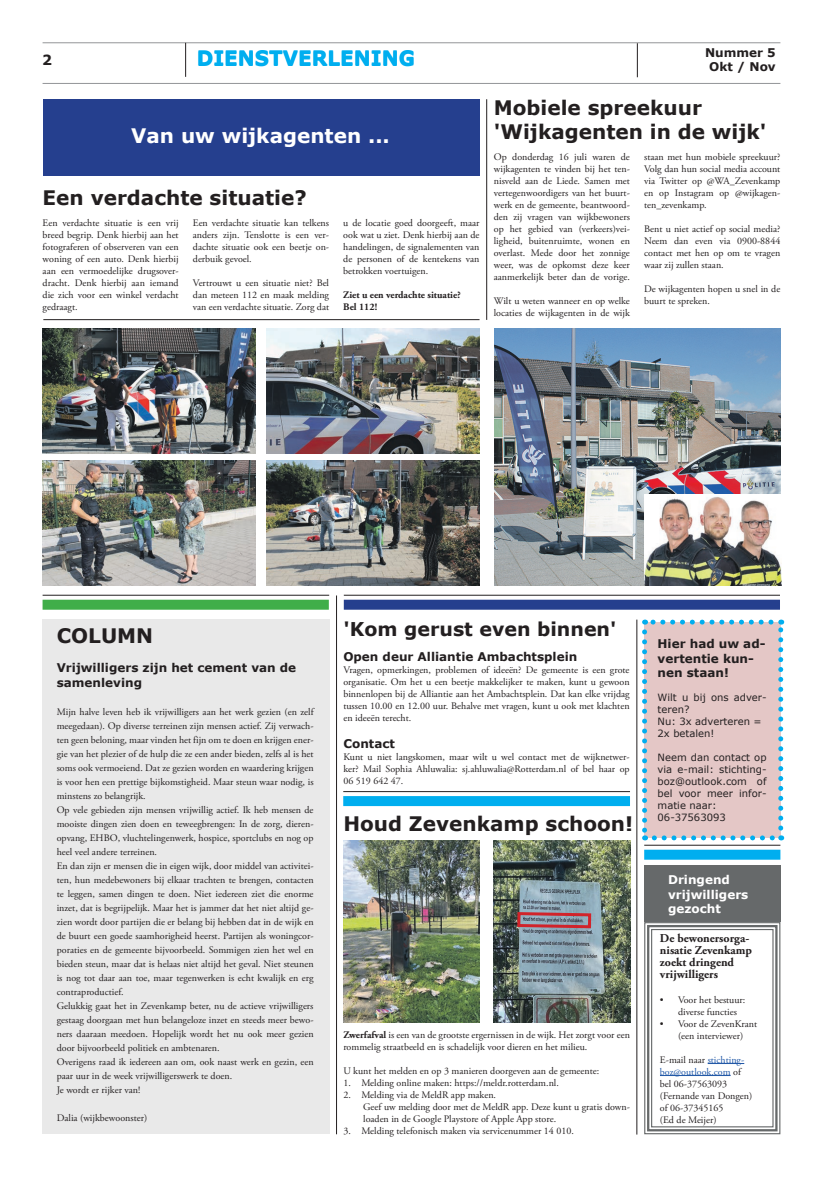
<style>
.page{position:relative;width:823px;height:1191px;background:#fff}
.page>*{position:absolute;margin:0;border:0;box-sizing:border-box;transform-origin:0 0}
.t1{font:700 20px/24px "Verdana";color:#231f20}
.t2{font:700 20px "Verdana";color:#fff}
.t3{font:700 20px "Verdana";color:#00aeef}
.t4{font:700 19px "Verdana";color:#231f20}
.t5{font:700 14px "Verdana";color:#231f20}
.t6{font:700 12px/14.4px "Verdana";color:#231f20}
.t7{font:700 12px/12px "Adobe Garamond Pro";color:#231f20}
.t8{font:700 12px/14.4px "Verdana";color:#fff}
.t9{font:10px/12px "Adobe Garamond Pro";color:#231f20;text-align:justify}
.t10{font:10px/12px "Verdana";color:#231f20}
.t11{font:700 10px/12px "Adobe Garamond Pro";color:#231f20}
.s1{font-weight:700}
.s2{color:#1e56a6}
</style>
<div class="page">
<hr style="left:43px;top:595px;width:286px;height:1px;background:#231f20">
<div style="left:43px;top:599px;width:285px;height:10px;background:#40ae49"></div>
<hr style="left:636px;top:619px;width:1px;height:515px;background:#231f20">
<hr style="left:336px;top:595px;width:1px;height:539px;background:#231f20">
<hr style="left:43px;top:319px;width:436px;height:1px;background:#231f20">
<hr style="left:343px;top:595px;width:436px;height:1px;background:#231f20">
<div style="left:343px;top:599px;width:436px;height:10px;background:#253f8e"></div>
<div style="left:43px;top:619px;width:287px;height:515px;background:#e9e9e9"></div>
<div style="left:43px;top:99px;width:436px;height:77px;background:#253f8e"></div>
<hr style="left:643px;top:845px;width:137px;height:1px;background:#231f20">
<hr style="left:343px;top:791px;width:286px;height:1px;background:#231f20">
<div style="left:643px;top:849px;width:137px;height:10px;background:#00aeef"></div>
<div style="left:343px;top:796px;width:286px;height:10px;background:#00aeef"></div>
<svg style="left:644px;top:921px;width:136px;height:213px"></svg>
<div style="left:646px;top:925px;width:131px;height:206px;border:2px solid #66696a"></div>
<div style="left:650px;top:929px;width:123px;height:198px;border:1px solid #66696a"></div>
<div style="left:643px;top:865px;width:137px;height:56px;background:#66696a"></div>
<hr style="left:707px;top:1063px;width:36px;height:1px;background:#1e56a6">
<hr style="left:659px;top:1075px;width:71px;height:1px;background:#1e56a6">
<hr style="left:486px;top:99px;width:1px;height:221px;background:#231f20">
<div style="left:644px;top:622px;width:136px;height:216px;background:#e4c7c6"></div>
<svg style="left:642px;top:632px;width:4px;height:208px"></svg>
<svg style="left:654px;top:835px;width:127px;height:5px"></svg>
<svg style="left:778px;top:619px;width:4px;height:209px"></svg>
<svg style="left:644px;top:619px;width:126px;height:5px"></svg>
<img style="left:343px;top:840px;width:136px;height:182px">
<img style="left:493px;top:840px;width:137px;height:182px">
<img style="left:43px;top:460px;width:212px;height:125px">
<img style="left:494px;top:328px;width:286px;height:257px">
<img style="left:266px;top:460px;width:213px;height:125px">
<img style="left:43px;top:328px;width:212px;height:125px">
<img style="left:266px;top:328px;width:213px;height:125px">
<img style="left:643px;top:494px;width:137px;height:91px">
<svg style="left:515px;top:910px;width:77px;height:19px"></svg>
<hr style="left:43px;top:43px;width:737px;height:1px;background:#939598">
<hr style="left:43px;top:83px;width:737px;height:1px;background:#939598">
<hr style="left:185px;top:43px;width:1px;height:34px;background:#231f20">
<hr style="left:636px;top:43px;width:1px;height:34px;background:#231f20">
<h3 class="t5" style="left:42px;top:50px;width:11px">2</h3>
<h1 class="t3" style="left:197px;top:45px;width:219px">DIENSTVERLENING</h1>
<h1 class="t2" style="left:131px;top:123px;width:260px">Van uw wijkagenten ...</h1>
<h1 class="t1" style="left:43px;top:186px;width:265px">Een verdachte situatie?</h1>
<p class="t9" style="left:43px;top:217px;width:137px">Een verdachte situatie is een vrij breed begrip. Denk hierbij aan het fotograferen of observeren van een woning of een auto. Denk hierbij aan een vermoedelijke drugsover&shy;dracht. Denk hierbij aan iemand die zich voor een winkel verdacht gedraagt.</p>
<p class="t9" style="left:193px;top:217px;width:138px">Een verdachte situatie kan telkens anders zijn. Tenslotte is een ver&shy;dachte situatie ook een beetje on&shy;derbuik gevoel.</p>
<p class="t9" style="left:193px;top:277px;width:138px">Vertrouwt u een situatie niet? Bel dan meteen 112 en maak melding van een verdachte situatie. Zorg dat</p>
<p class="t9" style="left:343px;top:217px;width:138px">u de locatie goed doorgeeft, maar ook wat u ziet. Denk hierbij aan de handelingen, de signalementen van de personen of de kentekens van betrokken voertuigen.</p>
<p class="t11" style="left:343px;top:289px;width:119px">Ziet u een verdachte situatie?<br>Bel 112!</p>
<p class="t6" style="left:704px;top:46px;width:72px;text-align:center">Nummer 5<br>Okt / Nov</p>
<h1 class="t1" style="left:493px;top:95px;width:274px">Mobiele spreekuur 'Wijkagenten in de wijk'</h1>
<p class="t9" style="left:493px;top:151px;width:137px">Op donderdag 16 juli waren de wijkagenten te vinden bij het ten&shy;nisveld aan de Liede. Samen met vertegenwoordigers van het buurt&shy;werk en de gemeente, beantwoord&shy;den zij vragen van wijkbewoners op het gebied van (verkeers)vei&shy;ligheid, buitenruimte, wonen en overlast. Mede door het zonnige weer, was de opkomst deze keer aanmerkelijk beter dan de vorige.</p>
<p class="t9" style="left:493px;top:295px;width:137px">Wilt u weten wanneer en op welke locaties de wijkagenten in de wijk</p>
<p class="t9" style="left:643px;top:151px;width:138px">staan met hun mobiele spreekuur?<br>Volg dan hun social media account via Twitter op @WA_Zevenkamp en op Instagram op @wijkagen&shy;ten_zevenkamp.</p>
<p class="t9" style="left:643px;top:223px;width:138px">Bent u niet actief op social media?<br>Neem dan even via 0900-8844 contact met hen op om te vragen waar zij zullen staan.</p>
<p class="t9" style="left:643px;top:283px;width:138px">De wijkagenten hopen u snel in de buurt te spreken.</p>
<h1 class="t1" style="left:57px;top:624px;width:98px">COLUMN</h1>
<p class="t6" style="left:57px;top:660px;width:241px">Vrijwilligers zijn het cement van de samenleving</p>
<p class="t9" style="left:57px;top:705px;width:258px;line-height:14px;text-align:left">Mijn halve leven heb ik vrijwilligers aan het werk gezien (en zelf meegedaan). Op diverse terreinen zijn mensen actief. Zij verwach&shy;ten geen beloning, maar vinden het fijn om te doen en krijgen ener&shy;gie van het plezier of de hulp die ze een ander bieden, zelfs al is het soms ook vermoeiend. Dat ze gezien worden en waardering krijgen is voor hen een prettige bijkomstigheid. Maar steun waar nodig, is minstens zo belangrijk.<br>Op vele gebieden zijn mensen vrijwillig actief. Ik heb mensen de mooiste dingen zien doen en teweegbrengen: In de zorg, dieren&shy;opvang, EHBO, vluchtelingenwerk, hospice, sportclubs en nog op heel veel andere terreinen.<br>En dan zijn er mensen die in eigen wijk, door middel van activitei&shy;ten, hun medebewoners bij elkaar trachten te brengen, contacten te leggen, samen dingen te doen. Niet iedereen ziet die enorme inzet, dat is begrijpelijk. Maar het is jammer dat het niet altijd ge&shy;zien wordt door partijen die er belang bij hebben dat in de wijk en de buurt een goede saamhorigheid heerst. Partijen als woningcor&shy;poraties en de gemeente bijvoorbeeld. Sommigen zien het wel en bieden steun, maar dat is helaas niet altijd het geval. Niet steunen is nog tot daar aan toe, maar tegenwerken is echt kwalijk en erg contraproductief.<br>Gelukkig gaat het in Zevenkamp beter, nu de actieve vrijwilligers gestaag doorgaan met hun belangeloze inzet en steeds meer bewo&shy;ners daaraan meedoen. Hopelijk wordt het nu ook meer gezien door bijvoorbeeld politiek en ambtenaren.<br>Overigens raad ik iedereen aan om, ook naast werk en gezin, een paar uur in de week vrijwilligerswerk te doen.<br>Je wordt er rijker van!</p>
<p class="t9" style="left:57px;top:1112px;width:92px">Dalia (wijkbewoonster)</p>
<h2 class="t4" style="left:343px;top:617px;width:274px">'Kom gerust even binnen'</h2>
<p class="t6" style="left:343px;top:650px;width:235px">Open deur Alliantie Ambachtsplein</p>
<p class="t9" style="left:343px;top:664px;width:287px">Vragen, opmerkingen, problemen of ideeën? De gemeente is een grote organisatie. Om het u een beetje makkelijker te maken, kunt u gewoon binnenlopen bij de Alliantie aan het Ambachtsplein. Dat kan elke vrijdag tussen 10.00 en 12.00 uur. Behalve met vragen, kunt u ook met klachten en ideeën terecht.</p>
<p class="t6" style="left:343px;top:736px;width:53px">Contact</p>
<p class="t9" style="left:343px;top:751px;width:287px">Kunt u niet langskomen, maar wilt u wel contact met de wijknetwer&shy;ker? Mail Sophia Ahluwalia: sj.ahluwalia@Rotterdam.nl of bel haar op 06 519 642 47.</p>
<h1 class="t1" style="left:343px;top:812px;width:291px">Houd Zevenkamp schoon!</h1>
<p class="t9" style="left:343px;top:1029px;width:288px"><span class="s1">Zwerfafval</span> is een van de grootste ergernissen in de wijk. Het zorgt voor een rommelig straatbeeld en is schadelijk voor dieren en het milieu.</p>
<p class="t9" style="left:343px;top:1065px;width:257px">U kunt het melden en op 3 manieren doorgeven aan de gemeente:</p>
<p class="t9" style="left:343px;top:1077px;width:217px">1. Melding online maken: https://meldr.rotterdam.nl.</p>
<p class="t9" style="left:363px;top:1089px;width:268px;text-align:left;text-indent:-20px">2. Melding via de MeldR app maken.<br>Geef uw melding door met de MeldR app. Deze kunt u gratis down&shy;loaden in de Google Playstore of Apple App store.</p>
<p class="t9" style="left:343px;top:1125px;width:232px">3. Melding telefonisch maken via servicenummer 14 010.</p>
<p class="t6" style="left:657px;top:636px;width:109px">Hier had uw ad&shy;vertentie kun&shy;nen staan!</p>
<p class="t10" style="left:657px;top:691px;width:110px">Wilt u bij ons adver&shy;teren?<br>Nu: 3x adverteren =<br>2x betalen!</p>
<p class="t10" style="left:657px;top:751px;width:110px">Neem dan contact op via e-mail: stichting&shy;boz@outlook.com of bel voor meer infor&shy;matie naar:<br>06-37563093</p>
<p class="t8" style="left:667px;top:873px;width:82px">Dringend vrijwilligers gezocht</p>
<p class="t7" style="left:659px;top:933px;width:93px">De bewonersorga&shy;nisatie Zevenkamp zoekt dringend vrijwilligers</p>
<p class="t9" style="left:677px;top:993px;width:69px;text-indent:-18px">• Voor het bestuur: diverse functies</p>
<p class="t9" style="left:659px;top:1017px;width:99px;text-align:center">• Voor de ZevenKrant (een interviewer)</p>
<p class="t9" style="left:659px;top:1053px;width:94px;text-align:left">E-mail naar <span class="s2">stichting&shy;boz@outlook.com</span> of bel 06-37563093 (Fernande van Dongen) of 06-37345165<br>(Ed de Meijer)</p>
</div>
